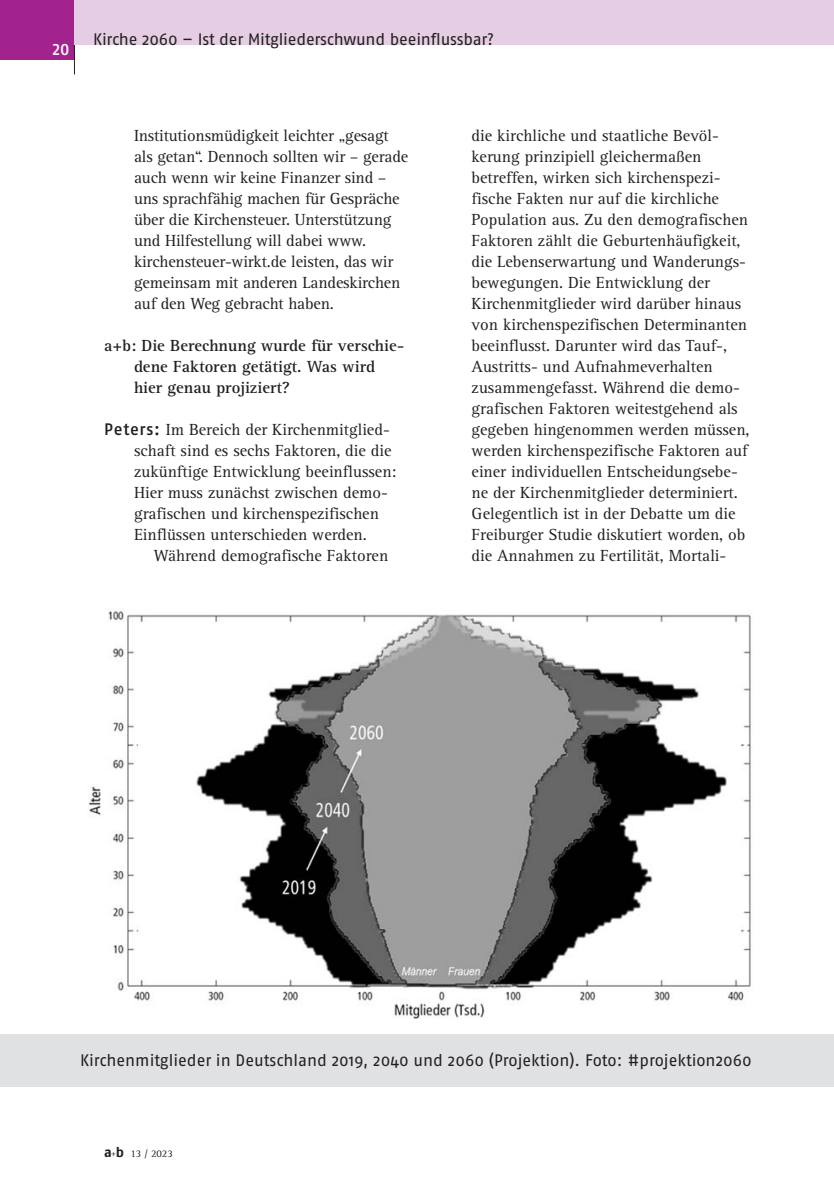
<style>
.page{position:relative;width:834px;height:1181px;background:#fff}
.page>*{position:absolute;margin:0;border:0;box-sizing:border-box;transform-origin:0 0}
._01_copy_Einzug{font:16.62px/21px "Rotis Serif Pro";color:#231f20}
._01-6_copy{font:16.62px/21px "Rotis Serif Pro";color:#231f20}
.Frage{font:700 16.62px/21px "Rotis Serif Pro";color:#231f20}
.Bildleg{font:16.62px "Fago OT";color:#231f20}
.Kolumnentitel{font:16.62px "Fago OT";letter-spacing:-.01em;color:#231f20}
.t1{font:500 16.62px "Fago OT";color:#fff}
.t2{font:10.5px "Rotis Serif Pro";color:#231f20}
.s1{font-family:"Fago OT";font-weight:500}
.s2{font-family:"Fago OT";font-weight:700;font-size:14px}
</style>
<div class="page">
<div style="left:0;top:0;width:74px;height:60px;background:#a2238e"></div>
<hr style="left:74px;top:0;width:1px;height:74px;background:#231f20">
<div style="left:0;top:1033px;width:833px;height:53px;background:#e0e1e3"></div>
<img style="left:88px;top:611px;width:663px;height:408px">
<div style="left:75px;top:0;width:758px;height:45px;background:#e5cee3"></div>
<p class="t1" style="left:52px;top:39px;width:19px">20</p>
<p class="Kolumnentitel" style="left:93px;top:29px;width:402px">Kirche 2060 – Ist der Mitgliederschwund beeinflussbar?</p>
<p class="_01_copy_Einzug" style="left:134px;top:125px;width:275px">Institutionsmüdigkeit leichter „gesagt als getan“. Dennoch sollten wir – gerade auch wenn wir keine Finanzer sind – uns sprachfähig machen für Gespräche über die Kirchensteuer. Unterstützung und Hilfestellung will dabei www. kirchensteuer-wirkt.de leisten, das wir gemeinsam mit anderen Landeskirchen auf den Weg gebracht haben.</p>
<p class="Frage" style="left:134px;top:335px;width:272px;text-indent:-30px">a+b: Die Berechnung wurde für verschie&shy;dene Faktoren getätigt. Was wird hier genau projiziert?</p>
<p class="_01-6_copy" style="left:134px;top:419px;width:264px;text-indent:-30px"><span class="s1">Peters:</span> Im Bereich der Kirchenmitglied&shy;schaft sind es sechs Faktoren, die die zukünftige Entwicklung beeinflussen:<br>Hier muss zunächst zwischen demo&shy;grafischen und kirchenspezifischen Einflüssen unterschieden werden.</p>
<p class="_01_copy_Einzug" style="left:154px;top:545px;width:236px">Während demografische Faktoren</p>
<p class="_01_copy_Einzug" style="left:471px;top:125px;width:279px">die kirchliche und staatliche Bevöl&shy;kerung prinzipiell gleichermaßen betreffen, wirken sich kirchenspezi&shy;fische Fakten nur auf die kirchliche Population aus. Zu den demografischen Faktoren zählt die Geburtenhäufigkeit, die Lebenserwartung und Wanderungs&shy;bewegungen. Die Entwicklung der Kirchenmitglieder wird darüber hinaus von kirchenspezifischen Determinanten beeinflusst. Darunter wird das Tauf-, Austritts- und Aufnahmeverhalten zusammengefasst. Während die demo&shy;grafischen Faktoren weitestgehend als gegeben hingenommen werden müssen, werden kirchenspezifische Faktoren auf einer individuellen Entscheidungsebe&shy;ne der Kirchenmitglieder determiniert.<br>Gelegentlich ist in der Debatte um die Freiburger Studie diskutiert worden, ob die Annahmen zu Fertilität, Mortali-</p>
<p class="Bildleg" style="left:80px;top:1049px;width:673px">Kirchenmitglieder in Deutschland 2019, 2040 und 2060 (Projektion). Foto: #projektion2060</p>
<p class="t2" style="left:104px;top:1147px;width:70px"><span class="s2">a</span><sup>+</sup><span class="s2">b</span> 13 / 2023</p>
</div>
